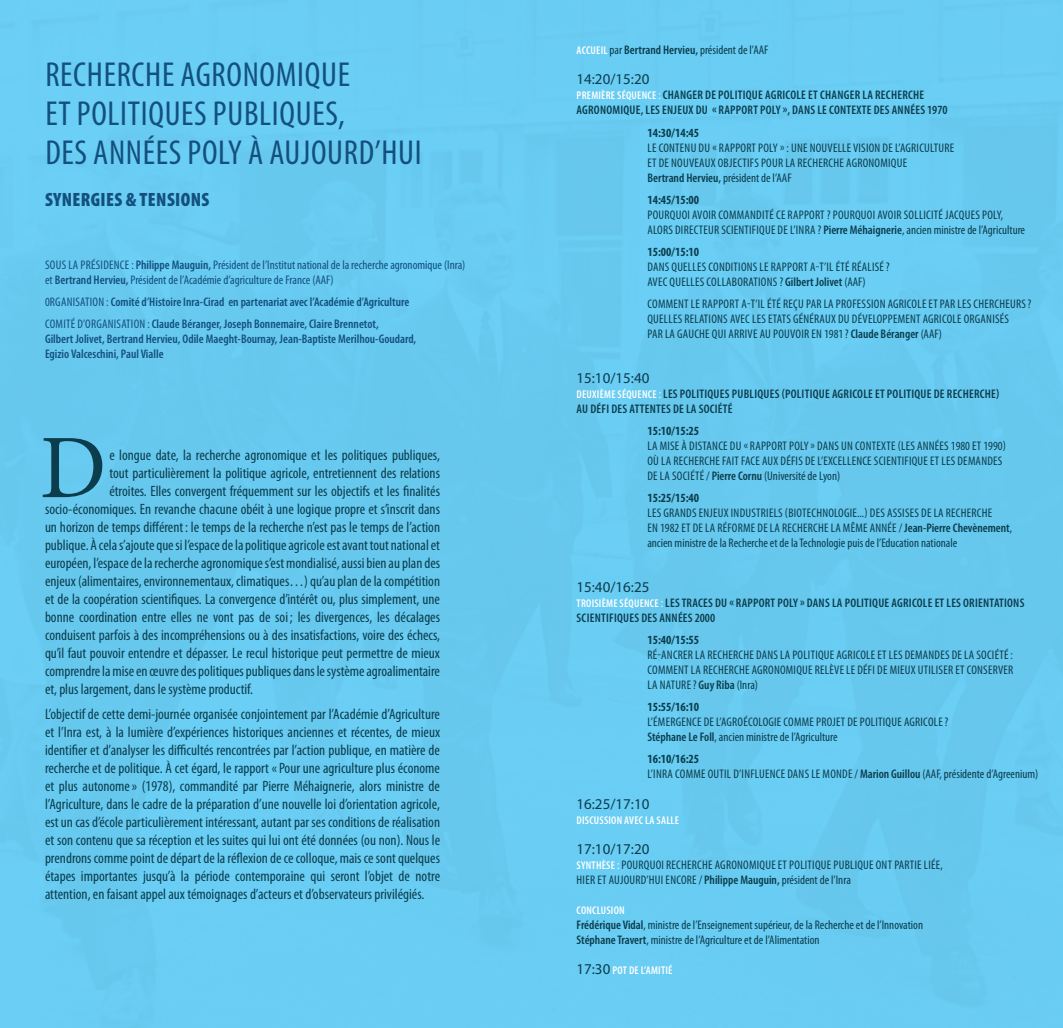
<style>
.page{position:relative;width:1063px;height:1028px;background:#68cbf1}
.page>*{position:absolute;margin:0;border:0;box-sizing:border-box;transform-origin:0 0}
.t1{font:condensed 34.75px/38.6px "Myriad Pro";letter-spacing:.02em;color:#13507d}
.t2{font:900 condensed 19.38px "Myriad Pro";letter-spacing:.02em;color:#13507d}
.t3{font:condensed 15px/18px "Myriad Pro";color:#0b3d4d;text-align:justify}
.t4{font:15px "Myriad Pro";color:#0b3d4d}
.t5{font:condensed 12.5px/15px "Myriad Pro";letter-spacing:.02em;color:#0b3d4d}
.t6{font:600 condensed 12.5px/15px "Myriad Pro";letter-spacing:.02em;color:#0b3d4d}
.t7{font:600 condensed 12.5px/15px "Myriad Pro";color:#13507d}
.t8{font:condensed 12.5px "Myriad Pro";color:#0b3d4d}
.t9{font:condensed 12.5px/15px "Myriad Pro";color:#13507d}
.t10{font:700 condensed 12.5px "Myriad Pro";color:#0b3d4d}
.t11{font:600 condensed 11.25px "Myriad Pro";letter-spacing:.02em;color:#fff}
.s1{font-weight:600}
.s2{font-weight:400}
.s3{font-weight:600;font-size:11.25px;color:#fff}
.s4{font-size:11.25px;color:#fff}
.s5{font-weight:400;color:#fff}
.s6{font-weight:700}
.s7{color:#fff}
.s8{font-weight:400;font-stretch:normal;font-size:15px;color:#0b3d4d}
</style>
<div class="page">
<svg style="left:43px;top:438px;width:59px;height:59px;background:#499bba"></svg>
<p class="t1" style="left:45px;top:56px;width:306px">RECHERCHE AGRONOMIQUE<br>ET POLITIQUES PUBLIQUES,</p>
<p class="t1" style="left:45px;top:133px;width:378px">DES ANNÉES POLY À AUJOURD’HUI</p>
<p class="t2" style="left:45px;top:188px;width:166px">SYNERGIES &amp; TENSIONS</p>
<p class="t9" style="left:45px;top:257px;width:422px">SOUS LA PRÉSIDENCE : <span class="s1">Philippe Mauguin,</span> Président de l’Institut national de la recherche agronomique (Inra) et <span class="s1">Bertrand Hervieu,</span> Président de l’Académie d’agriculture de France (AAF)</p>
<p class="t7" style="left:45px;top:294px;width:366px"><span class="s2">0RGANISATION :</span> Comité d’Histoire Inra-Cirad en partenariat avec l’Académie d’Agriculture</p>
<p class="t7" style="left:45px;top:316px;width:373px"><span class="s2">COMITÉ D’ORGANISATION :</span> Claude Béranger, Joseph Bonnemaire, Claire Brennetot,<br>Gilbert Jolivet, Bertrand Hervieu, Odile Maeght-Bournay, Jean-Baptiste Merilhou-Goudard,<br>Egizio Valceschini, Paul Vialle</p>
<p class="t3" style="left:109px;top:446px;width:332px">e longue date, la recherche agronomique et les politiques publiques,</p>
<p class="t3" style="left:109px;top:464px;width:332px">tout particulièrement la politique agricole, entretiennent des relations</p>
<p class="t3" style="left:109px;top:482px;width:332px">étroites. Elles convergent fréquemment sur les objectifs et les finalités</p>
<p class="t3" style="left:45px;top:500px;width:397px">socio-économiques. En revanche chacune obéit à une logique propre et s’inscrit dans</p>
<p class="t3" style="left:45px;top:518px;width:397px">un horizon de temps différent: le temps de la recherche n’est pas le temps de l’action</p>
<p class="t3" style="left:45px;top:536px;width:397px">publique. À cela s’ajoute que si l’espace de la politique agricole est avant tout national et</p>
<p class="t3" style="left:45px;top:554px;width:397px">européen, l’espace de la recherche agronomique s’est mondialisé, aussi bien au plan des</p>
<p class="t3" style="left:45px;top:572px;width:397px">enjeux (alimentaires, environnementaux, climatiques…) qu’au plan de la compétition</p>
<p class="t3" style="left:45px;top:590px;width:397px">et de la coopération scientifiques. La convergence d’intérêt ou, plus simplement, une</p>
<p class="t3" style="left:45px;top:608px;width:397px">bonne coordination entre elles ne vont pas de soi ; les divergences, les décalages</p>
<p class="t3" style="left:45px;top:626px;width:397px">conduisent parfois à des incompréhensions ou à des insatisfactions, voire des échecs,</p>
<p class="t3" style="left:45px;top:644px;width:397px">qu’il faut pouvoir entendre et dépasser. Le recul historique peut permettre de mieux</p>
<p class="t3" style="left:45px;top:662px;width:397px">comprendre la mise en œuvre des politiques publiques dans le système agroalimentaire</p>
<p class="t3" style="left:45px;top:680px;width:210px">et, plus largement, dans le système productif.</p>
<p class="t3" style="left:45px;top:705px;width:397px">L’objectif de cette demi-journée organisée conjointement par l’Académie d’Agriculture et l’Inra est, à la lumière d’expériences historiques anciennes et récentes, de mieux identifier et d’analyser les difficultés rencontrées par l’action publique, en matière de recherche et de politique. À cet égard, le rapport «Pour une agriculture plus économe et plus autonome» (1978), commandité par Pierre Méhaignerie, alors ministre de l’Agriculture, dans le cadre de la préparation d’une nouvelle loi d’orientation agricole, est un cas d’école particulièrement intéressant, autant par ses conditions de réalisation et son contenu que sa réception et les suites qui lui ont été données (ou non). Nous le prendrons comme point de départ de la réflexion de ce colloque, mais ce sont quelques étapes importantes jusqu’à la période contemporaine qui seront l’objet de notre attention, en faisant appel aux témoignages d’acteurs et d’observateurs privilégiés.</p>
<p class="t8" style="left:577px;top:43px;width:193px"><span class="s3">ACCUEIL</span> par <span class="s1">Bertrand Hervieu,</span> président de l’AAF</p>
<p class="t4" style="left:576px;top:71px;width:74px">14:20/15:20</p>
<p class="t6" style="left:577px;top:88px;width:372px"><span class="s4">PREMIÈRE SÉQUENCE</span> <span class="s5">:</span>CHANGER DE POLITIQUE AGRICOLE ET CHANGER LA RECHERCHE<br>AGRONOMIQUE, LES ENJEUX DU « RAPPORT POLY», DANS LE CONTEXTE DES ANNÉES 1970</p>
<p class="t5" style="left:647px;top:125px;width:308px"><span class="s6">14:30/14:45<br></span>LE CONTENU DU « RAPPORT POLY » : UNE NOUVELLE VISION DE L’AGRICULTURE ET DE NOUVEAUX OBJECTIFS POUR LA RECHERCHE AGRONOMIQUE<br><span class="s1">Bertrand Hervieu,</span> président de l’AAF</p>
<p class="t10" style="left:647px;top:192px;width:53px">14:45/15:00</p>
<p class="t5" style="left:647px;top:207px;width:379px">POURQUOI AVOIR COMMANDITÉ CE RAPPORT ? POURQUOI AVOIR SOLLICITÉ JACQUES POLY,<br>ALORS DIRECTEUR SCIENTIFIQUE DE L’INRA ? <span class="s1">Pierre Méhaignerie</span>, ancien ministre de l’Agriculture</p>
<p class="t10" style="left:647px;top:245px;width:53px">15:00/15:10</p>
<p class="t5" style="left:647px;top:259px;width:244px">DANS QUELLES CONDITIONS LE RAPPORT A-T’IL ÉTÉ RÉALISÉ?<br>AVEC QUELLES COLLABORATIONS ? <span class="s1">Gilbert Jolivet</span> (AAF)</p>
<p class="t5" style="left:647px;top:296px;width:385px">COMMENT LE RAPPORT A-T’IL ÉTÉ REÇU PAR LA PROFESSION AGRICOLE ET PAR LES CHERCHEURS?<br>QUELLES RELATIONS AVEC LES ETATS GÉNÉRAUX DU DÉVELOPPEMENT AGRICOLE ORGANISÉS<br>PAR LA GAUCHE QUI ARRIVE AU POUVOIR EN 1981?<span class="s1">Claude Béranger</span> (AAF)</p>
<p class="t4" style="left:576px;top:370px;width:74px">15:10/15:40</p>
<p class="t6" style="left:577px;top:386px;width:424px"><span class="s4">DEUXIÈME SÉQUENCE</span> <span class="s5">:</span>LES POLITIQUES PUBLIQUES (POLITIQUE AGRICOLE ET POLITIQUE DE RECHERCHE)<br>AU DÉFI DES ATTENTES DE LA SOCIÉTÉ</p>
<p class="t5" style="left:647px;top:423px;width:360px"><span class="s6">15:10/15:25<br></span>LA MISE À DISTANCE DU « RAPPORT POLY» DANS UN CONTEXTE (LES ANNÉES 1980 ET 1990)<br>OÙ LA RECHERCHE FAIT FACE AUX DÉFIS DE L’EXCELLENCE SCIENTIFIQUE ET LES DEMANDES DE LA SOCIÉTÉ / <span class="s1">Pierre Cornu</span> (Université de Lyon)</p>
<p class="t5" style="left:647px;top:491px;width:366px"><span class="s6">15:25/15:40<br></span>LES GRANDS ENJEUX INDUSTRIELS (BIOTECHNOLOGIE...) DES ASSISES DE LA RECHERCHE<br>EN 1982 ET DE LA RÉFORME DE LA RECHERCHE LA MÊME ANNÉE / <span class="s1">Jean-Pierre Chevènement</span>, ancien ministre de la Recherche et de la Technologie puis de l’Education nationale</p>
<p class="t4" style="left:576px;top:579px;width:74px">15:40/16:25</p>
<p class="t6" style="left:577px;top:595px;width:449px"><span class="s4">TROISIÈME SÉQUENCE</span> <span class="s5">:</span>LES TRACES DU « RAPPORT POLY» DANS LA POLITIQUE AGRICOLE ET LES ORIENTATIONS<br>SCIENTIFIQUES DES ANNÉES 2000</p>
<p class="t5" style="left:647px;top:633px;width:367px"><span class="s6">15:40/15:55<br></span>RÉ-ANCRER LA RECHERCHE DANS LA POLITIQUE AGRICOLE ET LES DEMANDES DE LA SOCIÉTÉ :<br>COMMENT LA RECHERCHE AGRONOMIQUE RELÈVE LE DÉFI DE MIEUX UTILISER ET CONSERVER LA NATURE? <span class="s1">Guy Riba</span> (Inra)</p>
<p class="t5" style="left:647px;top:700px;width:302px"><span class="s6">15:55/16:10<br></span>L’ÉMERGENCE DE L’AGROÉCOLOGIE COMME PROJET DE POLITIQUE AGRICOLE?<br><span class="s1">Stéphane Le Foll</span>, ancien ministre de l’Agriculture</p>
<p class="t5" style="left:647px;top:752px;width:393px"><span class="s6">16:10/16:25<br></span>L’INRA COMME OUTIL D’INFLUENCE DANS LE MONDE / <span class="s1">Marion Guillou</span> (AAF, présidente d’Agreenium)</p>
<p class="t4" style="left:576px;top:795px;width:74px">16:25/17:10</p>
<p class="t11" style="left:577px;top:813px;width:104px">DISCUSSION AVEC LA SALLE</p>
<p class="t4" style="left:576px;top:840px;width:74px">17:10/17:20</p>
<p class="t5" style="left:577px;top:857px;width:368px"><span class="s3">SYNTHÈSE</span> <span class="s7">:</span>POURQUOI RECHERCHE AGRONOMIQUE ET POLITIQUE PUBLIQUE ONT PARTIE LIÉE,<br>HIER ET AUJOURD’HUI ENCORE / <span class="s1">Philippe Mauguin,</span> président de l’Inra</p>
<p class="t11" style="left:577px;top:903px;width:50px">CONCLUSION</p>
<p class="t8" style="left:576px;top:917px;width:348px"><span class="s1">Frédérique Vidal</span>, ministre de l’Enseignement supérieur, de la Recherche et de l’Innovation</p>
<p class="t8" style="left:576px;top:932px;width:245px"><span class="s1">Stéphane Travert</span>, ministre de l’Agriculture et de l’Alimentation</p>
<p class="t11" style="left:576px;top:963px;width:98px"><span class="s8">17:30</span> POT DE L’AMITIÉ</p>
</div>
